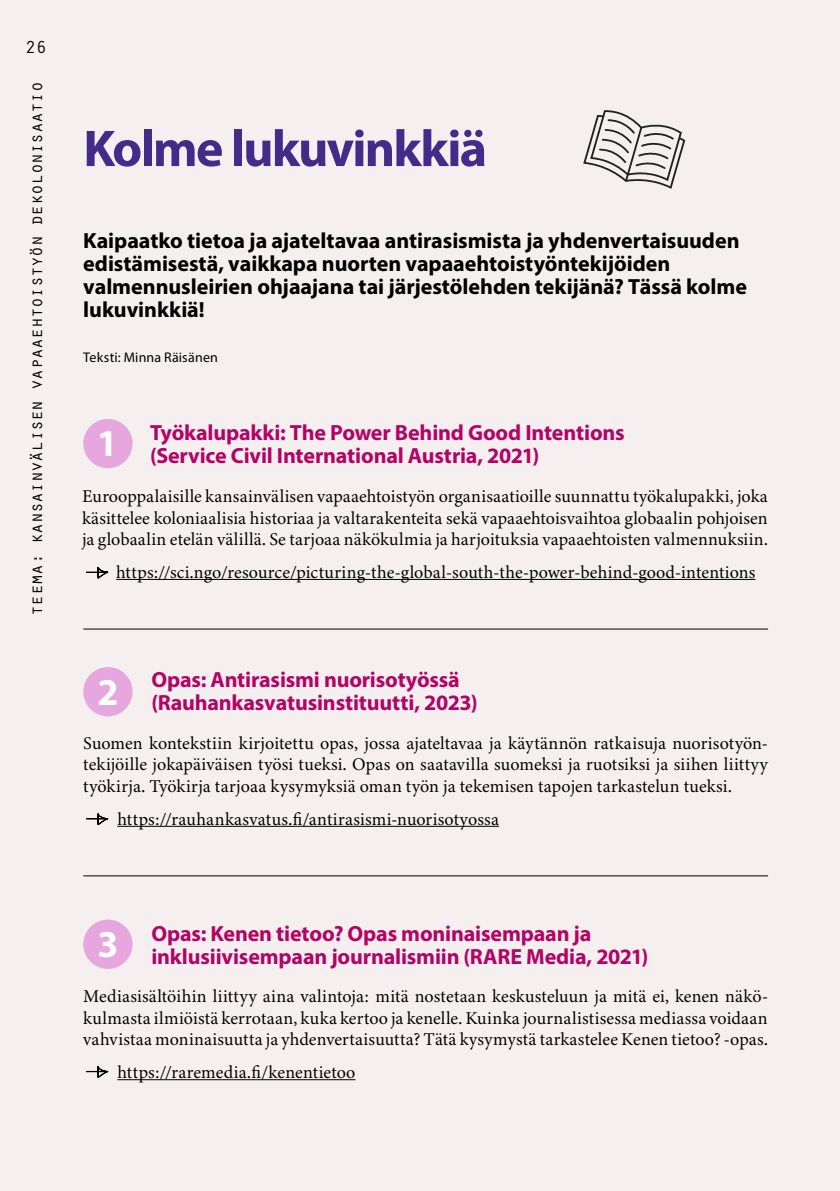
<style>
.page{position:relative;width:840px;height:1191px;background:#fff}
.page>*{position:absolute;margin:0;border:0;box-sizing:border-box;transform-origin:0 0}
.t1{font:700 52px "Myriad Pro";letter-spacing:-.035em;color:#432b8a}
.t2{font:700 38px "Myriad Pro";color:#fefefe}
.t3{font:700 22px/23px "Myriad Pro";letter-spacing:-.01em;color:#b30466}
.t4{font:700 22px/23px "Myriad Pro";letter-spacing:-.005em;color:#000}
.t5{font:18px/21.6px "Minion 3";letter-spacing:.01em;color:#000;text-align:justify}
.t6{font:18px "Orator Std";letter-spacing:-.03em;color:#000}
.t7{font:14px "Myriad Pro";letter-spacing:.01em;color:#000}
</style>
<div class="page">
<div style="left:0;top:0;width:839px;height:1191px;background:#f6eff0"></div>
<hr style="left:116px;top:579px;width:639px;height:1px;background:#000">
<hr style="left:117px;top:826px;width:382px;height:1px;background:#000">
<hr style="left:117px;top:1079px;width:238px;height:1px;background:#000">
<div style="left:83px;top:667px;width:49px;height:49px;background:#e6a6de;border-radius:50%"></div>
<div style="left:83px;top:419px;width:49px;height:49px;background:#e6a6de;border-radius:50%"></div>
<div style="left:83px;top:919px;width:49px;height:50px;background:#e6a6de;border-radius:50%"></div>
<hr style="left:83px;top:628px;width:684px;height:1px;background:#000">
<hr style="left:83px;top:875px;width:684px;height:1px;background:#000">
<svg style="left:86px;top:567px;width:22px;height:11px"></svg>
<svg style="left:86px;top:813px;width:22px;height:12px"></svg>
<svg style="left:86px;top:1066px;width:22px;height:12px"></svg>
<svg style="left:583px;top:110px;width:102px;height:79px"></svg>
<p class="t6" style="left:25px;top:35px;width:23px">26</p>
<p class="t6" style="left:23px;top:616px;width:536px;rotate:-90deg">teema: kansainvälisen vapaaehtoistyön dekolonisaatio</p>
<h1 class="t1" style="left:83px;top:115px;width:405px">Kolme lukuvinkkiä</h1>
<p class="t4" style="left:83px;top:228px;width:664px">Kaipaatko tietoa ja ajateltavaa antirasismista ja yhdenvertaisuuden edistämisestä, vaikkapa nuorten vapaaehtoistyöntekijöiden valmennusleirien ohjaajana tai järjestölehden tekijänä? Tässä kolme lukuvinkkiä!</p>
<p class="t7" style="left:83px;top:348px;width:136px">Teksti: Minna Räisänen</p>
<p class="t3" style="left:150px;top:420px;width:476px">Työkalupakki: The Power Behind Good Intentions (Service Civil International Austria, 2021)</p>
<p class="t5" style="left:82px;top:485px;width:687px">Eurooppalaisille kansainvälisen vapaaehtoistyön organisaatioille suunnattu työkalupakki, joka käsittelee koloniaalisia historiaa ja valtarakenteita sekä vapaaehtoisvaihtoa globaalin pohjoisen ja globaalin etelän välillä. Se tarjoaa näkökulmia ja harjoituksia vapaaehtoisten valmennuksiin.</p>
<p class="t5" style="left:116px;top:561px;width:640px">https://sci.ngo/resource/picturing-the-global-south-the-power-behind-good-intentions</p>
<h2 class="t2" style="left:97px;top:419px;width:23px">1</h2>
<p class="t3" style="left:151px;top:667px;width:327px">Opas: Antirasismi nuorisotyössä (Rauhankasvatusinstituutti, 2023)</p>
<p class="t5" style="left:83px;top:732px;width:685px">Suomen kontekstiin kirjoitettu opas, jossa ajateltavaa ja käytännön ratkaisuja nuorisotyön&shy;tekijöille jokapäiväisen työsi tueksi. Opas on saatavilla suomeksi ja ruotsiksi ja siihen liittyy työkirja. Työkirja tarjoaa kysymyksiä oman työn ja tekemisen tapojen tarkastelun tueksi.</p>
<p class="t5" style="left:117px;top:808px;width:383px">https://rauhankasvatus.fi/antirasismi-nuorisotyossa</p>
<h2 class="t2" style="left:97px;top:667px;width:23px">2</h2>
<p class="t3" style="left:151px;top:921px;width:498px">Opas: Kenen tietoo? Opas moninaisempaan ja inklusiivisempaan journalismiin (RARE Media, 2021)</p>
<p class="t5" style="left:83px;top:985px;width:685px">Mediasisältöihin liittyy aina valintoja: mitä nostetaan keskusteluun ja mitä ei, kenen näkö&shy;kulmasta ilmiöistä kerrotaan, kuka kertoo ja kenelle. Kuinka journalistisessa mediassa voidaan vahvistaa moninaisuutta ja yhdenvertaisuutta? Tätä kysymystä tarkastelee Kenen tietoo? -opas.</p>
<p class="t5" style="left:117px;top:1061px;width:239px">https://raremedia.fi/kenentietoo</p>
<h2 class="t2" style="left:97px;top:919px;width:23px">3</h2>
</div>
